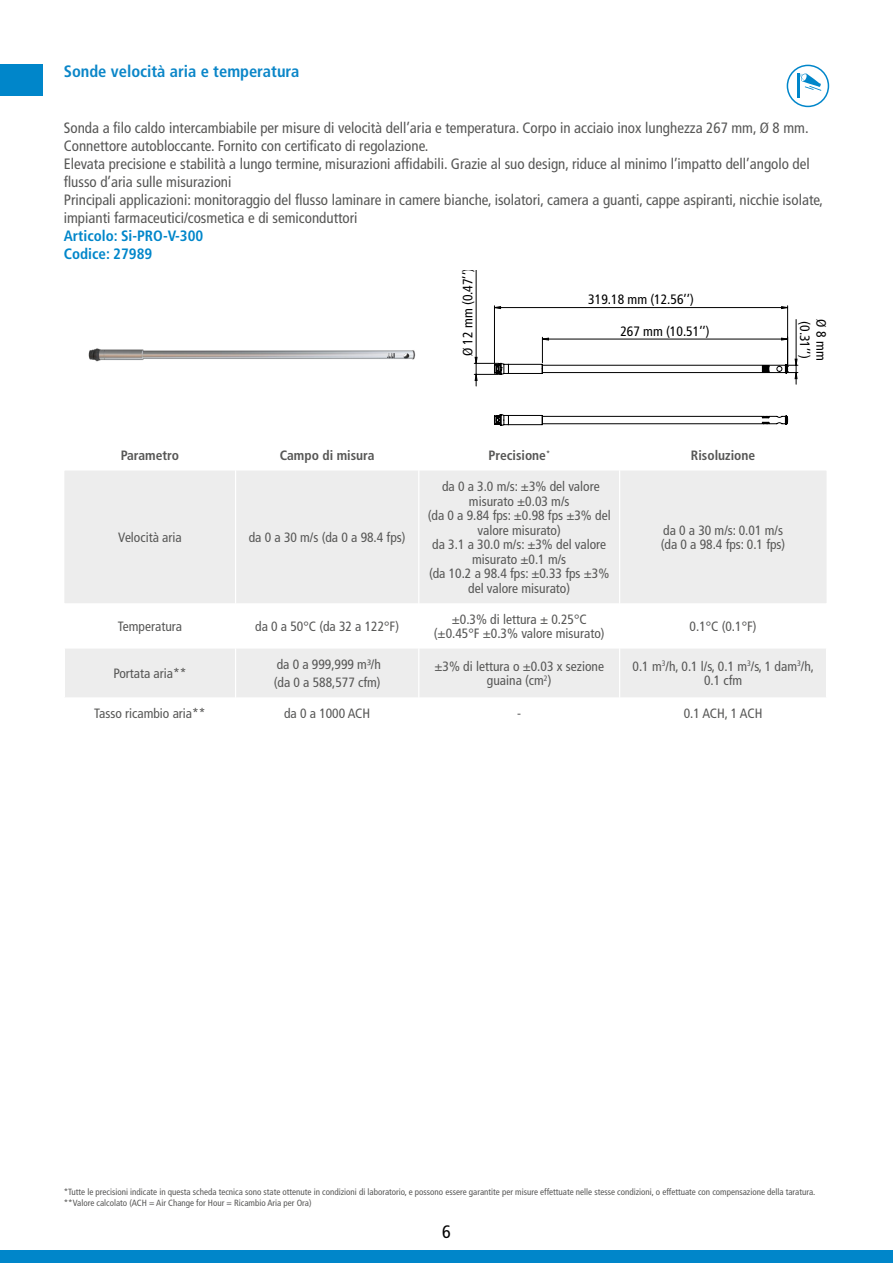
<style>
.page{position:relative;width:893px;height:1263px;background:#fff}
.page>*{position:absolute;margin:0;border:0;box-sizing:border-box;transform-origin:0 0}
.t1{font:condensed 18px "Frutiger LT Std";color:#000}
.t2{font:700 condensed 16.5px "Frutiger LT Std";color:#0b86c8}
.t3{font:condensed 15px/18px "Frutiger LT Std";color:#575756}
.t4{font:700 condensed 15px/18px "Frutiger LT Std";color:#0086ca}
.t5{font:condensed 13.65px/16.4px "Frutiger LT Std";color:#000}
.t6{font:condensed 13.5px/14.5px "Frutiger LT Std";color:#575756;text-align:center}
.t7{font:700 condensed 13.5px "Frutiger LT Std";color:#575756}
.t8{font:condensed 9px/11.1px "Frutiger LT Std";color:#575756}
</style>
<div class="page">
<div style="left:0;top:1251px;width:893px;height:12px;background:#0086ca"></div>
<div style="left:0;top:64px;width:43px;height:32px;background:#0086ca"></div>
<hr style="left:476px;top:270px;width:1px;height:93px;background:#000">
<svg style="left:474px;top:306px;width:324px;height:80px"></svg>
<svg style="left:494px;top:414px;width:294px;height:12px"></svg>
<svg style="left:64px;top:471px;width:762px;height:226px;fill:#ededed"></svg>
<hr style="left:64px;top:603px;width:1px;height:46px;background:#fff">
<hr style="left:64px;top:649px;width:1px;height:48px;background:#fff">
<hr style="left:235px;top:470px;width:1px;height:133px;background:#fff">
<hr style="left:418px;top:470px;width:1px;height:133px;background:#fff">
<hr style="left:619px;top:470px;width:1px;height:133px;background:#fff">
<hr style="left:235px;top:603px;width:1px;height:46px;background:#fff">
<hr style="left:418px;top:603px;width:1px;height:46px;background:#fff">
<hr style="left:619px;top:603px;width:1px;height:46px;background:#fff">
<hr style="left:235px;top:649px;width:1px;height:48px;background:#fff">
<hr style="left:418px;top:649px;width:1px;height:48px;background:#fff">
<hr style="left:619px;top:649px;width:1px;height:48px;background:#fff">
<div style="left:787px;top:65px;width:42px;height:42px;border:2px solid #0086ca;border-radius:50%"></div>
<hr style="left:797px;top:73px;width:2px;height:25px;background:#0086ca">
<svg style="left:799px;top:73px;width:22px;height:18px"></svg>
<img style="left:88px;top:348px;width:328px;height:14px">
<p class="t2" style="left:64px;top:62px;width:237px">Sonde velocità aria e temperatura</p>
<p class="t3" style="left:64px;top:119px;width:761px">Sonda a filo caldo intercambiabile per misure di velocità dell’aria e temperatura. Corpo in acciaio inox lunghezza 267 mm, Ø 8 mm.<br>Connettore autobloccante. Fornito con certificato di regolazione.<br>Elevata precisione e stabilità a lungo termine, misurazioni affidabili. Grazie al suo design, riduce al minimo l’impatto dell’angolo del flusso d’aria sulle misurazioni<br>Principali applicazioni: monitoraggio del flusso laminare in camere bianche, isolatori, camera a guanti, cappe aspiranti, nicchie isolate, impianti farmaceutici/cosmetica e di semiconduttori</p>
<p class="t4" style="left:64px;top:227px;width:141px">Articolo: Si-PRO-V-300<br>Codice: 27989</p>
<p class="t5" style="left:460px;top:356px;width:89px;rotate:-90deg">Ø 12 mm (0.47’’)</p>
<p class="t5" style="left:588px;top:291px;width:107px">319.18 mm (12.56’’)</p>
<p class="t5" style="left:620px;top:323px;width:91px">267 mm (10.51’’)</p>
<p class="t5" style="left:829px;top:319px;width:43px;rotate:90deg">Ø 8 mm (0.31’’)</p>
<p class="t7" style="left:121px;top:447px;width:60px">Parametro</p>
<p class="t7" style="left:280px;top:447px;width:96px">Campo di misura</p>
<p class="t7" style="left:488px;top:447px;width:63px">Precisione<sup>*</sup></p>
<p class="t7" style="left:691px;top:447px;width:66px">Risoluzione</p>
<p class="t6" style="left:118px;top:530px;width:65px">Velocità aria</p>
<p class="t6" style="left:249px;top:530px;width:158px">da 0 a 30 m/s (da 0 a 98.4 fps)</p>
<p class="t6" style="left:428px;top:479px;width:184px">da 0 a 3.0 m/s: ±3% del valore misurato ±0.03 m/s<br>(da 0 a 9.84 fps: ±0.98 fps ±3% del valore misurato)<br>da 3.1 a 30.0 m/s: ±3% del valore misurato ±0.1 m/s<br>(da 10.2 a 98.4 fps: ±0.33 fps ±3% del valore misurato)</p>
<p class="t6" style="left:661px;top:523px;width:126px;text-align:left">da 0 a 30 m/s: 0.01 m/s (da 0 a 98.4 fps: 0.1 fps)</p>
<p class="t6" style="left:118px;top:619px;width:66px">Temperatura</p>
<p class="t6" style="left:255px;top:619px;width:145px">da 0 a 50°C (da 32 a 122°F)</p>
<p class="t6" style="left:434px;top:612px;width:172px">±0.3% di lettura ± 0.25°C (±0.45°F ±0.3% valore misurato)</p>
<p class="t6" style="left:690px;top:619px;width:68px">0.1°C (0.1°F)</p>
<p class="t6" style="left:113px;top:666px;width:75px">Portata aria**</p>
<p class="t6" style="left:274px;top:655px;width:109px;line-height:18px;text-align:left">da 0 a 999,999 m³/h (da 0 a 588,577 cfm)</p>
<p class="t6" style="left:434px;top:659px;width:171px">±3% di lettura o ±0.03 x sezione guaina (cm<sup>2</sup>)</p>
<p class="t6" style="left:633px;top:659px;width:183px">0.1 m<sup>3</sup>/h, 0.1 l/s, 0.1 m<sup>3</sup>/s, 1 dam<sup>3</sup>/h,<br>0.1 cfm</p>
<p class="t6" style="left:94px;top:706px;width:113px">Tasso ricambio aria**</p>
<p class="t6" style="left:284px;top:706px;width:88px">da 0 a 1000 ACH</p>
<p class="t6" style="left:517px;top:706px;width:5px">-</p>
<p class="t6" style="left:684px;top:706px;width:80px">0.1 ACH, 1 ACH</p>
<p class="t8" style="left:64px;top:1187px;width:753px">*Tutte le precisioni indicate in questa scheda tecnica sono state ottenute in condizioni di laboratorio, e possono essere garantite per misure effettuate nelle stesse condizioni, o effettuate con compensazione della taratura. **Valore calcolato (ACH = Air Change for Hour = Ricambio Aria per Ora)</p>
<h1 class="t1" style="left:442px;top:1221px;width:10px">6</h1>
</div>
